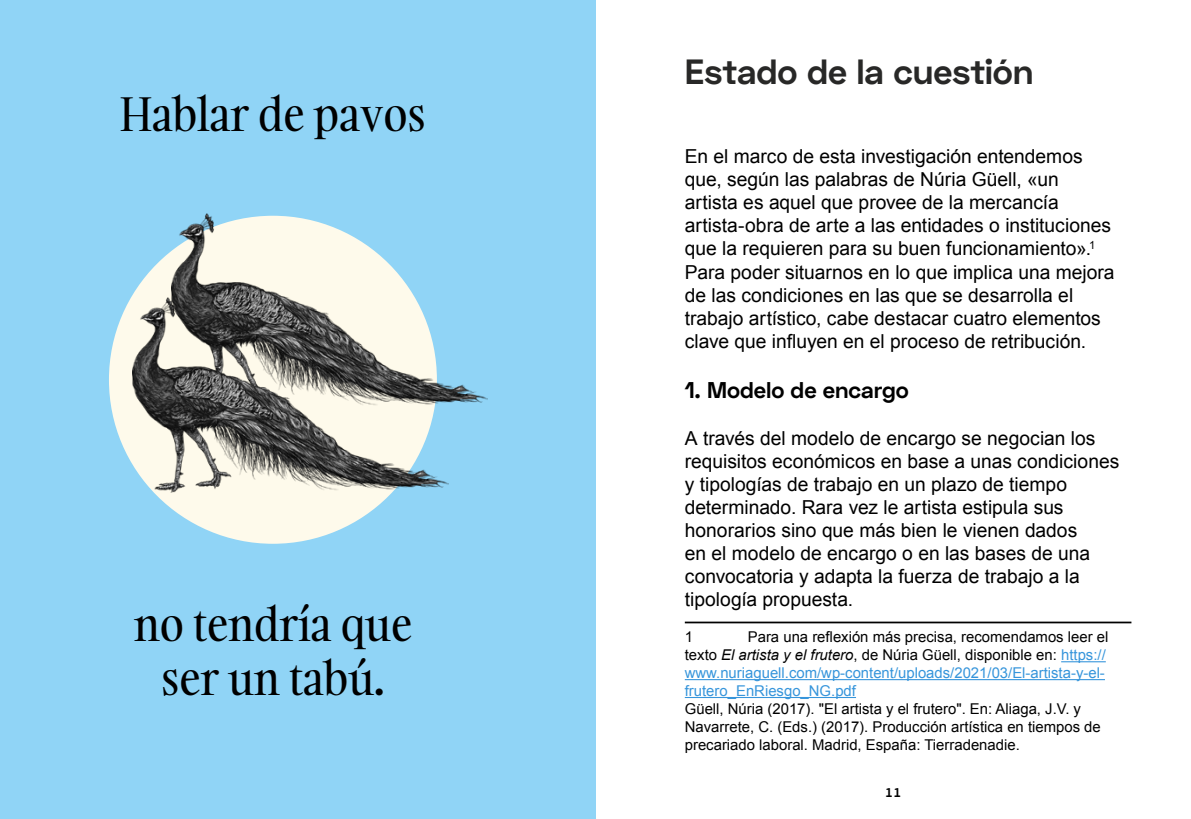
<style>
.page{position:relative;width:1191px;height:819px;background:#fff}
.page>*{position:absolute;margin:0;border:0;box-sizing:border-box;transform-origin:0 0}
.t1{font:45.5px/54.6px "Gambarino";color:#000;text-align:center}
.t2{font:700 35px "Space Grotesk";letter-spacing:-.005em;color:#282827}
.t3{font:700 22.75px "Space Grotesk";color:#000}
.t4{font:19.25px/23.1px "Arial";color:#000}
.t5{font:14.88px/17.8px "Arial";color:#3695db}
.t6{font:14.88px/17.8px "Arial";color:#000}
.t7{font:700 14px "Courier";color:#000}
.s1{color:#000}
.s2{font-style:italic;color:#000}
</style>
<div class="page">
<div style="left:0;top:0;width:595px;height:819px;background:#90d4f6"></div>
<div style="left:109px;top:216px;width:328px;height:327px;background:#fefaeb;border-radius:50%"></div>
<img style="left:171px;top:213px;width:316px;height:190px">
<img style="left:132px;top:297px;width:316px;height:195px">
<hr style="left:685px;top:621px;width:446px;height:2px;background:#000">
<hr style="left:1061px;top:661px;width:44px;height:1px;background:#3695db">
<hr style="left:685px;top:679px;width:420px;height:1px;background:#3695db">
<hr style="left:685px;top:697px;width:171px;height:1px;background:#3695db">
<h1 class="t1" style="left:120px;top:87px;width:307px">Hablar de pavos</h1>
<h1 class="t1" style="left:134px;top:596px;width:280px">no tendría que ser un tabú.</h1>
<h2 class="t2" style="left:685px;top:49px;width:350px">Estado de la cuestión</h2>
<p class="t4" style="left:685px;top:145px;width:431px">En el marco de esta investigación entendemos que, según las palabras de Núria Güell, «un artista es aquel que provee de la mercancía artista-obra de arte a las entidades o instituciones que la requieren para su buen funcionamiento».<sup>1<br></sup>Para poder situarnos en lo que implica una mejora de las condiciones en las que se desarrolla el trabajo artístico, cabe destacar cuatro elementos clave que influyen en el proceso de retribución.</p>
<p class="t3" style="left:685px;top:375px;width:226px">1. Modelo de encargo</p>
<p class="t4" style="left:685px;top:426px;width:436px">A través del modelo de encargo se negocian los requisitos económicos en base a unas condiciones y tipologías de trabajo en un plazo de tiempo determinado. Rara vez le artista estipula sus honorarios sino que más bien le vienen dados<br>en el modelo de encargo o en las bases de una convocatoria y adapta la fuerza de trabajo a la tipología propuesta.</p>
<p class="t6" style="left:685px;top:628px;width:10px">1</p>
<p class="t5" style="left:685px;top:628px;width:425px;text-indent:63px"><span class="s1">Para una reflexión más precisa, recomendamos leer el texto</span> <span class="s2">El artista y el frutero</span><span class="s1">, de Núria Güell, disponible en:</span> https:// www.nuriaguell.com/wp-content/uploads/2021/03/El-artista-y-el&shy;frutero_EnRiesgo_NG.pdf</p>
<p class="t6" style="left:685px;top:699px;width:417px">Güell, Núria (2017). "El artista y el frutero". En: Aliaga, J.V. y<br>Navarrete, C. (Eds.) (2017). Producción artística en tiempos de precariado laboral. Madrid, España: Tierradenadie.</p>
<p class="t7" style="left:885px;top:781px;width:18px">11</p>
</div>
